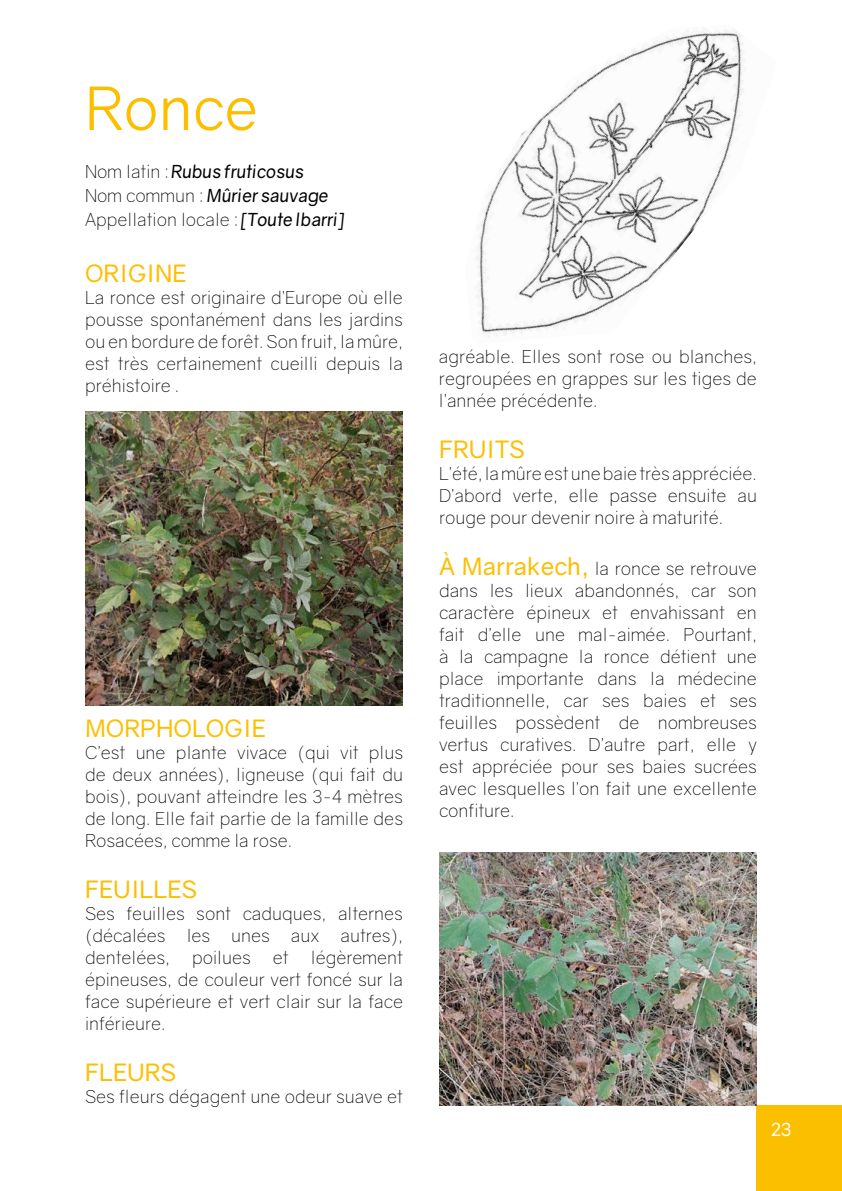
<style>
.page{position:relative;width:842px;height:1191px;background:#fff}
.page>*{position:absolute;margin:0;border:0;box-sizing:border-box;transform-origin:0 0}
.t1{font:60px "Gravity";color:#fcbf00}
.t2{font:24px "Gravity";color:#fcbf00}
.t3{font:300 18px/22px "Gravity";color:#000;text-align:justify}
.t4{font:italic 18px/24px "Gravity";color:#000}
.t5{font:18px "Gravity";color:#fff}
.s1{font-weight:300;font-style:normal}
.s2{font-weight:400;font-size:24px;color:#fcbf00}
</style>
<div class="page">
<div style="left:757px;top:1106px;width:85px;height:85px;background:#fcbf00"></div>
<img style="left:85px;top:411px;width:318px;height:294px">
<img style="left:439px;top:852px;width:317px;height:254px">
<img style="left:476px;top:28px;width:269px;height:309px">
<h1 class="t1" style="left:85px;top:72px;width:175px">Ronce</h1>
<p class="t4" style="left:85px;top:160px;width:261px"><span class="s1">Nom latin :</span> Rubus fruticosus<br><span class="s1">Nom commun :</span> Mûrier sauvage<br><span class="s1">Appellation locale :</span> [Toute lbarri]</p>
<h2 class="t2" style="left:85px;top:258px;width:103px">ORIGINE</h2>
<p class="t3" style="left:85px;top:286px;width:319px">La ronce est originaire d’Europe où elle pousse spontanément dans les jardins ou en bordure de forêt. Son fruit, la mûre, est très certainement cueilli depuis la préhistoire .</p>
<h2 class="t2" style="left:85px;top:714px;width:182px">MORPHOLOGIE</h2>
<p class="t3" style="left:85px;top:742px;width:319px">C’est une plante vivace (qui vit plus de deux années), ligneuse (qui fait du bois), pouvant atteindre les 3-4 mètres de long. Elle fait partie de la famille des Rosacées, comme la rose.</p>
<h2 class="t2" style="left:85px;top:874px;width:114px">FEUILLES</h2>
<p class="t3" style="left:85px;top:902px;width:319px">Ses feuilles sont caduques, alternes (décalées les unes aux autres), dentelées, poilues et légèrement épineuses, de couleur vert foncé sur la face supérieure et vert clair sur la face inférieure.</p>
<h2 class="t2" style="left:85px;top:1057px;width:93px">FLEURS</h2>
<p class="t3" style="left:85px;top:1085px;width:319px">Ses fleurs dégagent une odeur suave et</p>
<p class="t3" style="left:439px;top:346px;width:319px">agréable. Elles sont rose ou blanches, regroupées en grappes sur les tiges de l’année précédente.</p>
<h2 class="t2" style="left:439px;top:435px;width:87px">FRUITS</h2>
<p class="t3" style="left:439px;top:463px;width:319px">L’été, la mûre est une baie très appréciée.<br>D’abord verte, elle passe ensuite au rouge pour devenir noire à maturité.</p>
<p class="t3" style="left:439px;top:557px;width:319px"><span class="s2">À Marrakech,</span> la ronce se retrouve dans les lieux abandonnés, car son caractère épineux et envahissant en fait d’elle une mal-aimée. Pourtant, à la campagne la ronce détient une place importante dans la médecine traditionnelle, car ses baies et ses feuilles possèdent de nombreuses vertus curatives. D’autre part, elle y est appréciée pour ses baies sucrées avec lesquelles l’on fait une excellente confiture.</p>
<p class="t5" style="left:770px;top:1118px;width:23px">23</p>
</div>
